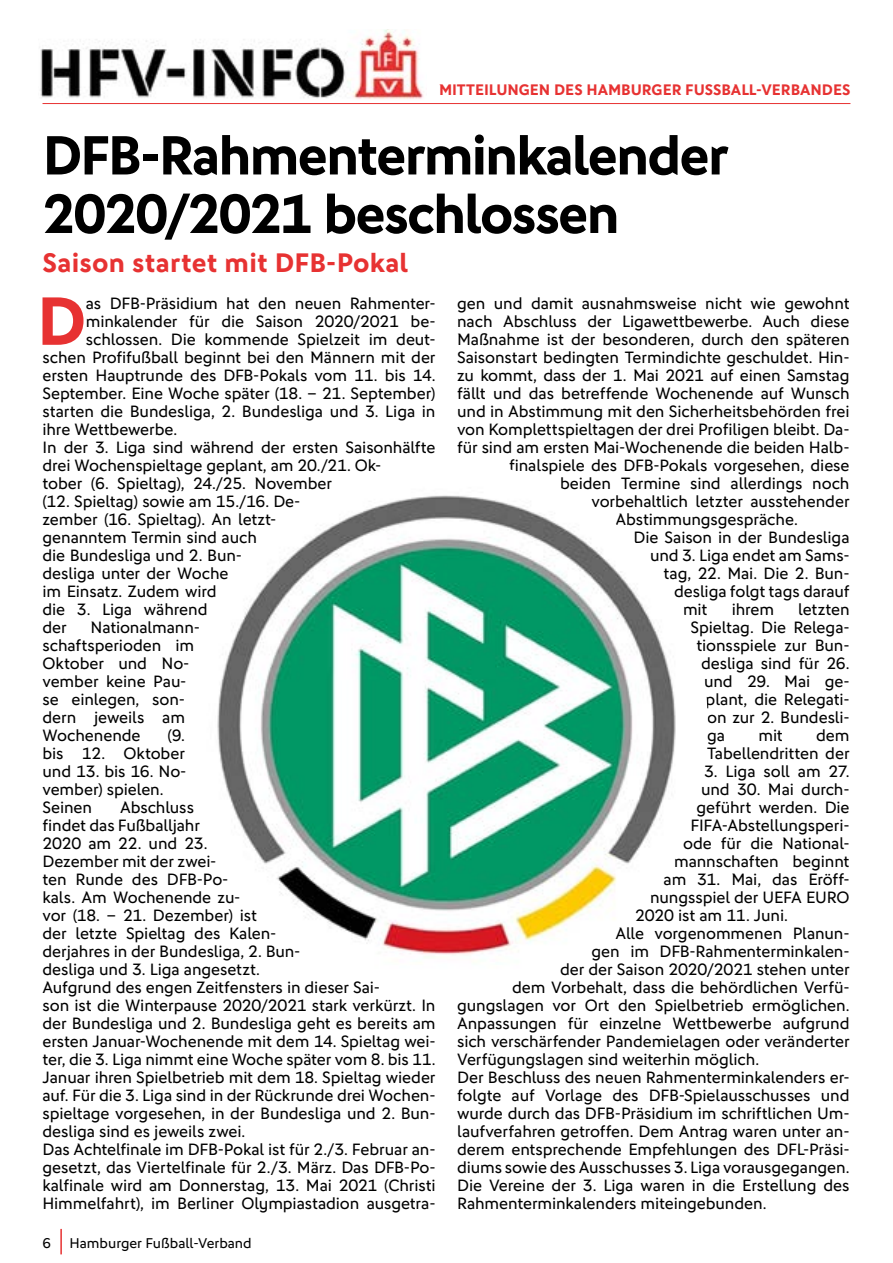
<style>
.page{position:relative;width:893px;height:1263px;background:#fff}
.page>*{position:absolute;margin:0;border:0;box-sizing:border-box;transform-origin:0 0}
.t1{font:700 68.7px "DFB Sans";color:#e73232}
.t2{font:700 55.5px/58.5px "DFB Sans";letter-spacing:-.035em;color:#000}
.t3{font:700 27px "DFB Sans";letter-spacing:.01em;color:#e73232}
.t4{font:16.5px/18px "DFB Sans";letter-spacing:-.005em;color:#000}
.t5{font:700 15.3px "DFB Sans";color:#e73232}
.t6{font:14.25px "DFB Sans";color:#000}
</style>
<div class="page">
<hr style="left:60px;top:1229px;width:2px;height:25px;background:#e73232">
<img style="left:40px;top:29px;width:384px;height:70px">
<hr style="left:43px;top:103px;width:807px;height:1px;background:#e73232">
<img style="left:217px;top:495px;width:459px;height:462px">
<p class="t5" style="left:439px;top:80px;width:413px">MITTEILUNGEN DES HAMBURGER FUSSBALL-VERBANDES</p>
<h2 class="t2" style="left:42px;top:125px;width:688px">DFB-Rahmenterminkalender<br>2020/2021 beschlossen</h2>
<h3 class="t3" style="left:43px;top:246px;width:367px">Saison startet mit DFB-Pokal</h3>
<h1 class="t1" style="left:37px;top:280px;width:51px">D</h1>
<p class="t4" style="left:86px;top:294px;width:351px">as DFB-Präsidium hat den neuen Rahmenter-</p>
<p class="t4" style="left:457px;top:294px;width:394px">gen und damit ausnahmsweise nicht wie gewohnt</p>
<p class="t4" style="left:457px;top:312px;width:394px">nach Abschluss der Ligawettbewerbe. Auch diese</p>
<p class="t4" style="left:457px;top:330px;width:394px">Maßnahme ist der besonderen, durch den späteren</p>
<p class="t4" style="left:457px;top:348px;width:394px">Saisonstart bedingten Termindichte geschuldet. Hin-</p>
<p class="t4" style="left:457px;top:366px;width:394px">zu kommt, dass der 1. Mai 2021 auf einen Samstag</p>
<p class="t4" style="left:457px;top:384px;width:394px">fällt und das betreffende Wochenende auf Wunsch</p>
<p class="t4" style="left:457px;top:402px;width:394px">und in Abstimmung mit den Sicherheitsbehörden frei</p>
<p class="t4" style="left:457px;top:420px;width:394px">von Komplettspieltagen der drei Profiligen bleibt. Da-</p>
<p class="t4" style="left:457px;top:438px;width:394px">für sind am ersten Mai-Wochenende die beiden Halb-</p>
<p class="t4" style="left:509px;top:456px;width:342px">finalspiele des DFB-Pokals vorgesehen, diese</p>
<p class="t4" style="left:560px;top:474px;width:291px">beiden Termine sind allerdings noch</p>
<p class="t4" style="left:592px;top:492px;width:260px">vorbehaltlich letzter ausstehender</p>
<p class="t4" style="left:616px;top:510px;width:184px">Abstimmungsgespräche.</p>
<p class="t4" style="left:634px;top:528px;width:217px">Die Saison in der Bundesliga</p>
<p class="t4" style="left:650px;top:546px;width:201px">und 3. Liga endet am Sams-</p>
<p class="t4" style="left:664px;top:564px;width:188px">tag, 22. Mai. Die 2. Bun-</p>
<p class="t4" style="left:674px;top:582px;width:177px">desliga folgt tags darauf</p>
<p class="t4" style="left:683px;top:600px;width:26px">mit</p>
<p class="t4" style="left:732px;top:600px;width:44px">ihrem</p>
<p class="t4" style="left:798px;top:600px;width:53px">letzten</p>
<p class="t4" style="left:691px;top:618px;width:160px">Spieltag. Die Relega-</p>
<p class="t4" style="left:697px;top:636px;width:154px">tionsspiele zur Bun-</p>
<p class="t4" style="left:701px;top:654px;width:150px">desliga sind für 26.</p>
<p class="t4" style="left:704px;top:672px;width:147px">und 29. Mai ge-</p>
<p class="t4" style="left:706px;top:690px;width:145px">plant, die Relegati-</p>
<p class="t4" style="left:707px;top:708px;width:144px">on zur 2. Bundesli-</p>
<p class="t4" style="left:707px;top:726px;width:20px">ga</p>
<p class="t4" style="left:758px;top:726px;width:26px">mit</p>
<p class="t4" style="left:86px;top:312px;width:351px">minkalender für die Saison 2020/2021 be-</p>
<p class="t4" style="left:86px;top:330px;width:351px">schlossen. Die kommende Spielzeit im deut-</p>
<p class="t4" style="left:43px;top:348px;width:394px">schen Profifußball beginnt bei den Männern mit der</p>
<p class="t4" style="left:43px;top:366px;width:395px">ersten Hauptrunde des DFB-Pokals vom 11. bis 14.</p>
<p class="t4" style="left:43px;top:384px;width:394px">September. Eine Woche später (18. – 21. September)</p>
<p class="t4" style="left:43px;top:402px;width:394px">starten die Bundesliga, 2. Bundesliga und 3. Liga in</p>
<p class="t4" style="left:43px;top:420px;width:136px">ihre Wettbewerbe.</p>
<p class="t4" style="left:43px;top:438px;width:394px">In der 3. Liga sind während der ersten Saisonhälfte</p>
<p class="t4" style="left:43px;top:456px;width:340px">drei Wochenspieltage geplant, am 20./21. Ok-</p>
<p class="t4" style="left:43px;top:474px;width:291px">tober (6. Spieltag), 24./25. November</p>
<p class="t4" style="left:43px;top:492px;width:259px">(12. Spieltag) sowie am 15./16. De-</p>
<p class="t4" style="left:43px;top:510px;width:236px">zember (16. Spieltag). An letzt-</p>
<p class="t4" style="left:43px;top:528px;width:216px">genanntem Termin sind auch</p>
<p class="t4" style="left:43px;top:546px;width:201px">die Bundesliga und 2. Bun-</p>
<p class="t4" style="left:43px;top:564px;width:187px">desliga unter der Woche</p>
<p class="t4" style="left:43px;top:582px;width:175px">im Einsatz. Zudem wird</p>
<p class="t4" style="left:43px;top:600px;width:167px">die 3. Liga während</p>
<p class="t4" style="left:43px;top:618px;width:26px">der</p>
<p class="t4" style="left:43px;top:618px;width:159px;text-indent:48px">Nationalmann&shy;schaftsperioden im<br>Oktober und No&shy;vember keine Pau&shy;se einlegen, son&shy;dern jeweils am<br>Wochenende</p>
<p class="t4" style="left:43px;top:726px;width:145px;text-indent:125px">(9. bis 12. Oktober und 13. bis 16. No&shy;vember) spielen.<br>Seinen</p>
<p class="t4" style="left:707px;top:726px;width:144px;text-align:right">dem<br>Tabellendritten der</p>
<p class="t4" style="left:704px;top:762px;width:147px">3. Liga soll am 27.</p>
<p class="t4" style="left:701px;top:780px;width:150px">und 30. Mai durch-</p>
<p class="t4" style="left:697px;top:798px;width:155px">geführt werden. Die</p>
<p class="t4" style="left:691px;top:816px;width:160px">FIFA-Abstellungsperi-</p>
<p class="t4" style="left:683px;top:834px;width:168px">ode für die National-</p>
<p class="t4" style="left:674px;top:852px;width:177px">mannschaften beginnt</p>
<p class="t4" style="left:664px;top:870px;width:188px">am 31. Mai, das Eröff-</p>
<p class="t4" style="left:650px;top:888px;width:201px">nungsspiel der UEFA EURO</p>
<p class="t4" style="left:635px;top:906px;width:154px">2020 ist am 11. Juni.</p>
<p class="t4" style="left:616px;top:924px;width:236px">Alle vorgenommenen Planun-</p>
<p class="t4" style="left:592px;top:942px;width:259px">gen im DFB-Rahmenterminkalen-</p>
<p class="t4" style="left:560px;top:960px;width:291px">der der Saison 2020/2021 stehen unter</p>
<p class="t4" style="left:512px;top:978px;width:339px">dem Vorbehalt, dass die behördlichen Verfü-</p>
<p class="t4" style="left:457px;top:996px;width:394px">gungslagen vor Ort den Spielbetrieb ermöglichen.</p>
<p class="t4" style="left:457px;top:1014px;width:394px">Anpassungen für einzelne Wettbewerbe aufgrund</p>
<p class="t4" style="left:457px;top:1032px;width:394px">sich verschärfender Pandemielagen oder veränderter</p>
<p class="t4" style="left:457px;top:1050px;width:303px">Verfügungslagen sind weiterhin möglich.</p>
<p class="t4" style="left:457px;top:1068px;width:394px">Der Beschluss des neuen Rahmenterminkalenders er-</p>
<p class="t4" style="left:457px;top:1086px;width:394px">folgte auf Vorlage des DFB-Spielausschusses und</p>
<p class="t4" style="left:457px;top:1104px;width:394px">wurde durch das DFB-Präsidium im schriftlichen Um-</p>
<p class="t4" style="left:457px;top:1122px;width:394px">laufverfahren getroffen. Dem Antrag waren unter an-</p>
<p class="t4" style="left:457px;top:1140px;width:394px">derem entsprechende Empfehlungen des DFL-Präsi-</p>
<p class="t4" style="left:457px;top:1158px;width:394px">diums sowie des Ausschusses 3. Liga vorausgegangen.</p>
<p class="t4" style="left:457px;top:1176px;width:394px">Die Vereine der 3. Liga waren in die Erstellung des</p>
<p class="t4" style="left:457px;top:1194px;width:311px">Rahmenterminkalenders miteingebunden.</p>
<p class="t4" style="left:43px;top:798px;width:395px;text-indent:78px">Abschluss<br>findet das Fußballjahr<br>2020 am 22. und 23.<br>Dezember mit der zwei-<br>ten Runde des DFB-Po-<br>kals. Am Wochenende zu-<br>vor (18. – 21. Dezember) ist<br>der letzte Spieltag des Kalen-<br>derjahres in der Bundesliga, 2. Bun-<br>desliga und 3. Liga angesetzt.<br>Aufgrund des engen Zeitfensters in dieser Sai-<br>son ist die Winterpause 2020/2021 stark verkürzt. In der Bundesliga und 2. Bundesliga geht es bereits am ersten Januar-Wochenende mit dem 14. Spieltag wei&shy;ter, die 3. Liga nimmt eine Woche später vom 8. bis 11.<br>Januar ihren Spielbetrieb mit dem 18. Spieltag wieder auf. Für die 3. Liga sind in der Rückrunde drei Wochen&shy;spieltage vorgesehen, in der Bundesliga und 2. Bun&shy;desliga sind es jeweils zwei.<br>Das Achtelfinale im DFB-Pokal ist für 2./3. Februar an&shy;gesetzt, das Viertelfinale für 2./3. März. Das DFB-Po&shy;kalfinale wird am Donnerstag, 13. Mai 2021 (Christi Himmelfahrt), im Berliner Olympiastadion ausgetra-</p>
<p class="t6" style="left:43px;top:1235px;width:10px">6</p>
<p class="t6" style="left:69px;top:1235px;width:184px">Hamburger Fußball-Verband</p>
</div>
